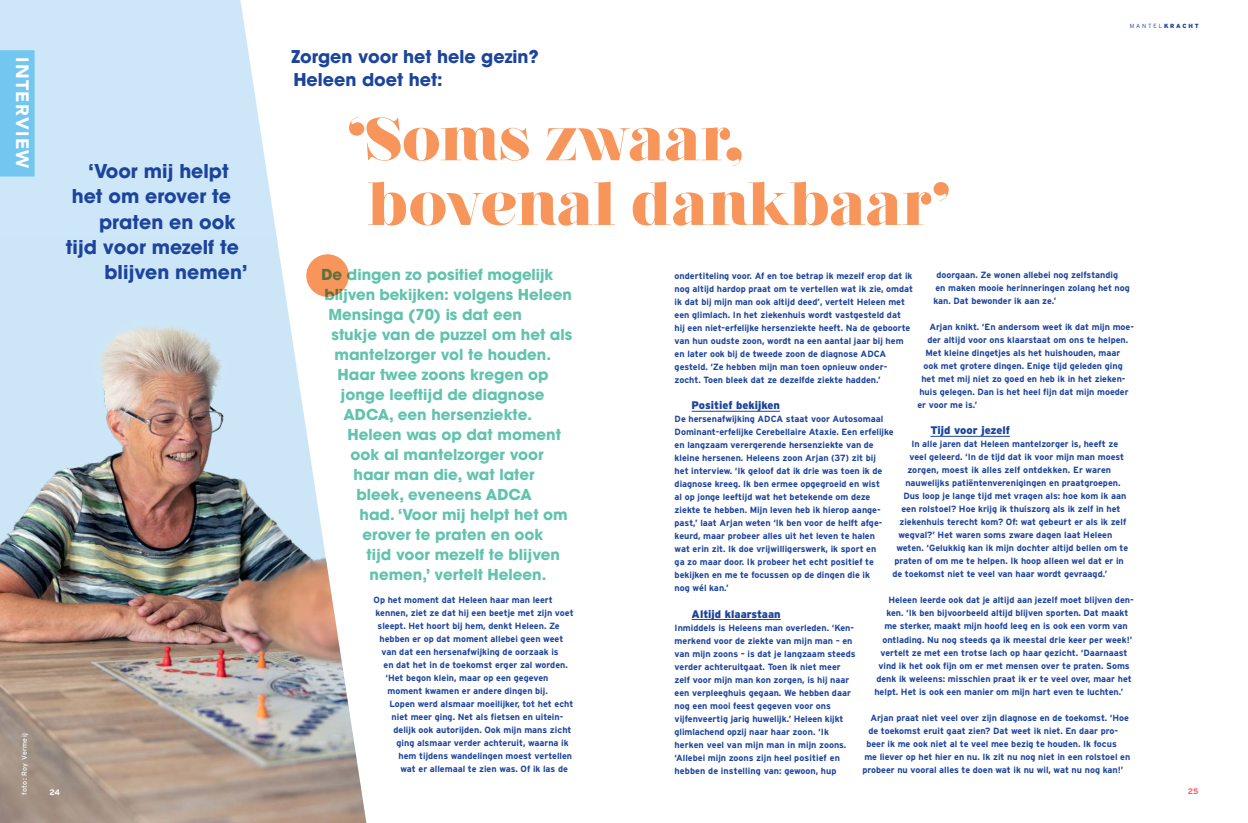
<style>
.page{position:relative;width:1248px;height:823px;background:#fff}
.page>*{position:absolute;margin:0;border:0;box-sizing:border-box;transform-origin:0 0}
.t1{font:900 60.5px/64.6px "Nouvelle Vague For AB";color:#f7955b}
.t2{font:700 18.9px "Avant Garde";color:#1c449c}
.t3{font:900 18px "Avenir";letter-spacing:.075em;color:#fff}
.t4{font:700 17.5px/22.5px "Avant Garde";color:#1c449c}
.t5{font:700 15px "Avant Garde";color:#60c3ad}
.t6{font:900 11px "Interstate";color:#1c449c}
.t7{font:700 9px/13px "Interstate";color:#1c449c}
.t8{font:700 8px "Interstate";color:#fff}
.t9{font:700 8px "Interstate";color:#f1626a}
.t10{font:7px "Interstate";letter-spacing:.045em;color:#fff}
.t11{font:300 6px "Interstate";letter-spacing:.3em;color:#1c449c}
.s1{font-weight:900}
</style>
<div class="page">
<svg style="left:0;top:0;width:277px;height:236px;background:#d1e8f8"></svg>
<img style="left:0;top:236px;width:366px;height:586px">
<hr style="left:691px;top:410px;width:88px;height:1px;background:#1c449c">
<hr style="left:691px;top:618px;width:89px;height:1px;background:#1c449c">
<hr style="left:930px;top:435px;width:79px;height:1px;background:#1c449c">
<div style="left:0;top:50px;width:35px;height:126px;background:#72c6ef"></div>
<div style="left:306px;top:254px;width:43px;height:43px;background:#f7955b;border-radius:50%"></div>
<p class="t11" style="left:1129px;top:23px;width:70px">MANTEL<span class="s1">KRACHT</span></p>
<h3 class="t3" style="left:38px;top:57px;width:113px;rotate:90deg">INTERVIEW</h3>
<h3 class="t4" style="left:291px;top:45px;width:249px">Zorgen voor het hele gezin?<br>Heleen doet het:</h3>
<h1 class="t1" style="left:367px;top:105px;width:584px;text-indent:-19px">‘Soms zwaar, bovenal dankbaar’</h1>
<h2 class="t2" style="left:88px;top:159px;width:142px">‘Voor mij helpt</h2>
<h2 class="t2" style="left:72px;top:184px;width:161px">het om erover te</h2>
<h2 class="t2" style="left:99px;top:209px;width:138px">praten en ook</h2>
<h2 class="t2" style="left:66px;top:234px;width:174px">tijd voor mezelf te</h2>
<h2 class="t2" style="left:104px;top:259px;width:145px">blijven nemen’</h2>
<h3 class="t5" style="left:321px;top:264px;width:233px">De dingen zo positief mogelijk</h3>
<h3 class="t5" style="left:324px;top:284px;width:249px">blijven bekijken: volgens Heleen</h3>
<h3 class="t5" style="left:328px;top:304px;width:195px">Mensinga (70) is dat een</h3>
<h3 class="t5" style="left:331px;top:324px;width:242px">stukje van de puzzel om het als</h3>
<h3 class="t5" style="left:334px;top:344px;width:218px">mantelzorger vol te houden.</h3>
<h3 class="t5" style="left:337px;top:364px;width:213px">Haar twee zoons kregen op</h3>
<h3 class="t5" style="left:340px;top:384px;width:206px">jonge leeftijd de diagnose</h3>
<h3 class="t5" style="left:343px;top:404px;width:190px">ADCA, een hersenziekte.</h3>
<h3 class="t5" style="left:347px;top:424px;width:215px">Heleen was op dat moment</h3>
<h3 class="t5" style="left:350px;top:444px;width:195px">ook al mantelzorger voor</h3>
<h3 class="t5" style="left:353px;top:464px;width:183px">haar man die, wat later</h3>
<h3 class="t5" style="left:356px;top:484px;width:177px">bleek, eveneens ADCA</h3>
<h3 class="t5" style="left:359px;top:504px;width:210px">had. ‘Voor mij helpt het om</h3>
<h3 class="t5" style="left:362px;top:524px;width:182px">erover te praten en ook</h3>
<h3 class="t5" style="left:366px;top:544px;width:195px">tijd voor mezelf te blijven</h3>
<h3 class="t5" style="left:369px;top:564px;width:178px">nemen,’ vertelt Heleen.</h3>
<p class="t7" style="left:373px;top:593px;width:181px">Op het moment dat Heleen haar man leert</p>
<p class="t7" style="left:375px;top:606px;width:200px">kennen, ziet ze dat hij een beetje met zijn voet</p>
<p class="t7" style="left:377px;top:619px;width:184px">sleept. Het hoort bij hem, denkt Heleen. Ze</p>
<p class="t7" style="left:379px;top:632px;width:185px">hebben er op dat moment allebei geen weet</p>
<p class="t7" style="left:381px;top:645px;width:179px">van dat een hersenafwijking de oorzaak is</p>
<p class="t7" style="left:383px;top:658px;width:186px">en dat het in de toekomst erger zal worden.</p>
<p class="t7" style="left:385px;top:671px;width:164px">‘Het begon klein, maar op een gegeven</p>
<p class="t7" style="left:387px;top:684px;width:162px">moment kwamen er andere dingen bij.</p>
<p class="t7" style="left:389px;top:697px;width:185px">Lopen werd alsmaar moeilijker, tot het echt</p>
<p class="t7" style="left:391px;top:710px;width:173px">niet meer ging. Net als fietsen en uitein-</p>
<p class="t7" style="left:393px;top:723px;width:179px">delijk ook autorijden. Ook mijn mans zicht</p>
<p class="t7" style="left:396px;top:736px;width:174px">ging alsmaar verder achteruit, waarna ik</p>
<p class="t7" style="left:398px;top:749px;width:175px">hem tijdens wandelingen moest vertellen</p>
<p class="t7" style="left:400px;top:762px;width:169px">wat er allemaal te zien was. Of ik las de</p>
<p class="t7" style="left:933px;top:268px;width:198px;text-indent:3px">doorgaan. Ze wonen allebei nog zelfstandig en maken mooie herinneringen zolang het nog kan. Dat bewonder ik aan ze.’</p>
<p class="t7" style="left:929px;top:320px;width:206px">Arjan knikt. ‘En andersom weet ik dat mijn moe-</p>
<p class="t7" style="left:927px;top:333px;width:202px">der altijd voor ons klaarstaat om ons te helpen.</p>
<p class="t7" style="left:925px;top:346px;width:196px">Met kleine dingetjes als het huishouden, maar</p>
<p class="t7" style="left:923px;top:359px;width:201px">ook met grotere dingen. Enige tijd geleden ging</p>
<p class="t7" style="left:921px;top:372px;width:206px">het met mij niet zo goed en heb ik in het zieken-</p>
<p class="t7" style="left:919px;top:385px;width:211px">huis gelegen. Dan is het heel fijn dat mijn moeder</p>
<p class="t7" style="left:917px;top:398px;width:61px">er voor me is.’</p>
<p class="t6" style="left:930px;top:424px;width:81px">Tijd voor jezelf</p>
<p class="t7" style="left:911px;top:437px;width:208px">In alle jaren dat Heleen mantelzorger is, heeft ze</p>
<p class="t7" style="left:909px;top:450px;width:216px">veel geleerd. ‘In de tijd dat ik voor mijn man moest</p>
<p class="t7" style="left:907px;top:463px;width:205px">zorgen, moest ik alles zelf ontdekken. Er waren</p>
<p class="t7" style="left:905px;top:476px;width:217px">nauwelijks patiëntenverenigingen en praatgroepen.</p>
<p class="t7" style="left:903px;top:489px;width:224px">Dus loop je lange tijd met vragen als: hoe kom ik aan</p>
<p class="t7" style="left:901px;top:502px;width:220px">een rolstoel? Hoe krijg ik thuiszorg als ik zelf in het</p>
<p class="t7" style="left:899px;top:515px;width:228px">ziekenhuis terecht kom? Of: wat gebeurt er als ik zelf</p>
<p class="t7" style="left:898px;top:528px;width:215px">wegval?’ Het waren soms zware dagen laat Heleen</p>
<p class="t7" style="left:896px;top:541px;width:233px">weten. ‘Gelukkig kan ik mijn dochter altijd bellen om te</p>
<p class="t7" style="left:894px;top:554px;width:231px">praten of om me te helpen. Ik hoop alleen wel dat er in</p>
<p class="t7" style="left:892px;top:567px;width:216px">de toekomst niet te veel van haar wordt gevraagd.’</p>
<p class="t7" style="left:888px;top:593px;width:247px">Heleen leerde ook dat je altijd aan jezelf moet blijven den-</p>
<p class="t7" style="left:886px;top:606px;width:243px">ken. ‘Ik ben bijvoorbeeld altijd blijven sporten. Dat maakt</p>
<p class="t7" style="left:884px;top:619px;width:245px">me sterker, maakt mijn hoofd leeg en is ook een vorm van</p>
<p class="t7" style="left:882px;top:632px;width:251px">ontlading. Nu nog steeds ga ik meestal drie keer per week!’</p>
<p class="t7" style="left:880px;top:645px;width:249px">vertelt ze met een trotse lach op haar gezicht. ‘Daarnaast</p>
<p class="t7" style="left:878px;top:658px;width:253px">vind ik het ook fijn om er met mensen over te praten. Soms</p>
<p class="t7" style="left:876px;top:671px;width:257px">denk ik weleens: misschien praat ik er te veel over, maar het</p>
<p class="t7" style="left:874px;top:684px;width:250px">helpt. Het is ook een manier om mijn hart even te luchten.’</p>
<p class="t7" style="left:870px;top:710px;width:260px">Arjan praat niet veel over zijn diagnose en de toekomst. ‘Hoe</p>
<p class="t7" style="left:868px;top:723px;width:251px">de toekomst eruit gaat zien? Dat weet ik niet. En daar pro-</p>
<p class="t7" style="left:866px;top:736px;width:252px">beer ik me ook niet al te veel mee bezig te houden. Ik focus</p>
<p class="t7" style="left:864px;top:749px;width:267px">me liever op het hier en nu. Ik zit nu nog niet in een rolstoel en</p>
<p class="t7" style="left:862px;top:762px;width:262px">probeer nu vooral alles te doen wat ik nu wil, wat nu nog kan!’</p>
<p class="t7" style="left:674px;top:269px;width:240px">ondertiteling voor. Af en toe betrap ik mezelf erop dat ik nog altijd hardop praat om te vertellen wat ik zie, omdat ik dat bij mijn man ook altijd deed’, vertelt Heleen met een glimlach. In het ziekenhuis wordt vastgesteld dat hij een niet-erfelijke hersenziekte heeft. Na de geboorte van hun oudste zoon, wordt na een aantal jaar bij hem en later ook bij de tweede zoon de diagnose ADCA gesteld. ‘Ze hebben mijn man toen opnieuw onder&shy;zocht. Toen bleek dat ze dezelfde ziekte hadden.’</p>
<p class="t6" style="left:691px;top:399px;width:90px">Positief bekijken</p>
<p class="t7" style="left:674px;top:412px;width:220px">De hersenafwijking ADCA staat voor Autosomaal Dominant-erfelijke Cerebellaire Ataxie. Een erfelijke en langzaam verergerende hersenziekte van de kleine hersenen. Heleens zoon Arjan (37) zit bij<br>het interview. ‘Ik geloof dat ik drie was toen ik de diagnose kreeg. Ik ben ermee opgegroeid en wist<br>al op jonge leeftijd wat het betekende om deze ziekte te hebben. Mijn leven heb ik hierop aange&shy;past,’ laat Arjan weten ‘Ik ben voor de helft afge&shy;keurd, maar probeer alles uit het leven te halen<br>wat erin zit. Ik doe vrijwilligerswerk, ik sport en<br>ga zo maar door. Ik probeer het echt positief te bekijken en me te focussen op de dingen die ik<br>nog wél kan.’</p>
<p class="t6" style="left:691px;top:607px;width:91px">Altijd klaarstaan</p>
<p class="t7" style="left:674px;top:620px;width:182px">Inmiddels is Heleens man overleden. ‘Ken&shy;merkend voor de ziekte van mijn man – en van mijn zoons – is dat je langzaam steeds verder achteruitgaat. Toen ik niet meer zelf voor mijn man kon zorgen, is hij naar een verpleeghuis gegaan. We hebben daar nog een mooi feest gegeven voor ons vijfenveertig jarig huwelijk.’ Heleen kijkt glimlachend opzij naar haar zoon. ‘Ik herken veel van mijn man in mijn zoons. ‘Allebei mijn zoons zijn heel positief en hebben de instelling van: gewoon, hup</p>
<p class="t10" style="left:20px;top:794px;width:63px;rotate:-90deg">foto: Roy Vermeij</p>
<p class="t8" style="left:50px;top:787px;width:12px">24</p>
<p class="t9" style="left:1187px;top:786px;width:12px">25</p>
</div>
